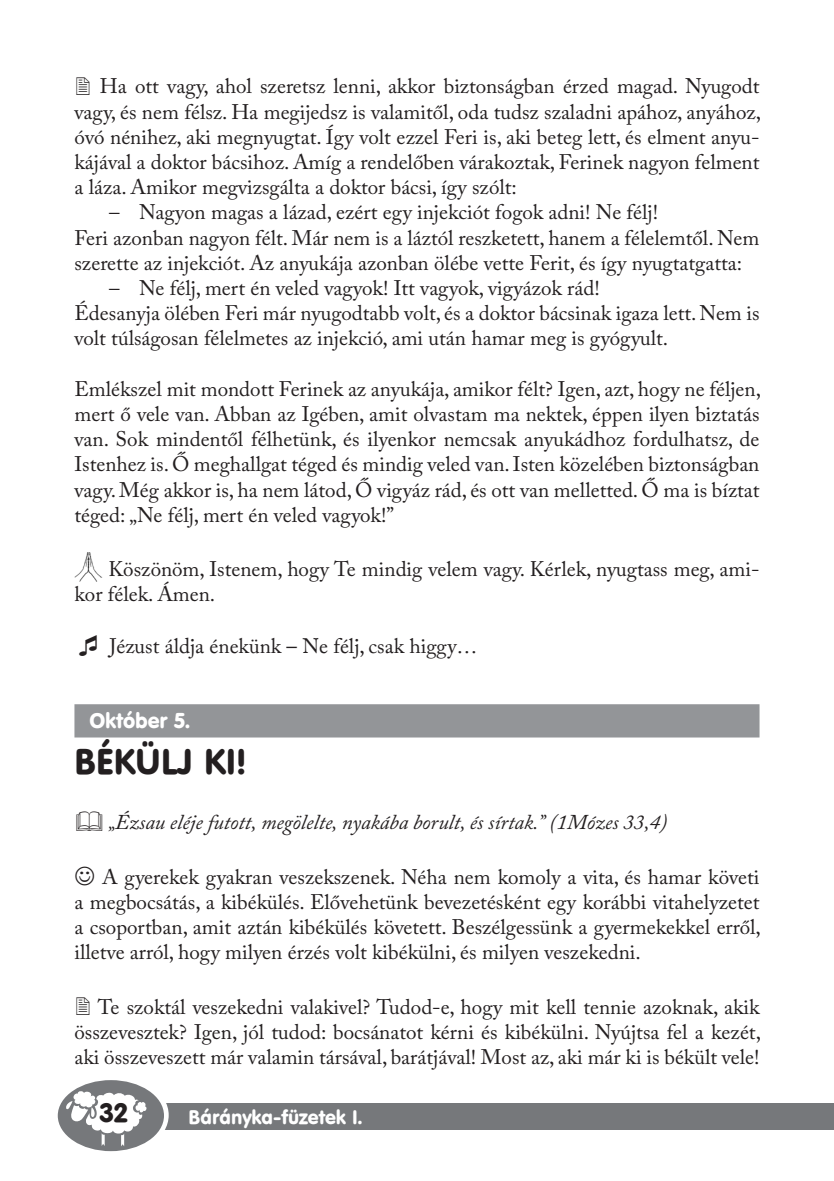
<style>
.page{position:relative;width:834px;height:1181px;background:#fff}
.page>*{position:absolute;margin:0;border:0;box-sizing:border-box;transform-origin:0 0}
.t1{font:35px "Hu Vagou Hu";color:#231f20}
.t2{font:26.6px "Hu Vagou Hu";color:#231f20}
.t3{font:21px/25.2px "Adobe Caslon Pro";color:#231f20;text-align:justify}
.t4{font:italic 21px "Adobe Caslon Pro";color:#231f20}
.t5{font:21px "Caslon Pro Regular Hu";color:#231f20}
.t6{font:21px "Hu Vagou Hu";color:#fff}
.t7{font:19.25px "Hu Vagou Hu";color:#fff}
</style>
<div class="page">
<div style="left:74px;top:1103px;width:759px;height:27px;background:#76787b"></div>
<div style="left:53px;top:1074px;width:116px;height:82px;background:#fff;border-radius:50%"></div>
<svg style="left:58px;top:1080px;width:106px;height:71px"></svg>
<div style="left:74px;top:704px;width:685px;height:33px;background:#939598"></div>
<img style="left:74px;top:552px;width:28px;height:30px">
<p class="t3" style="left:74px;top:73px;width:688px;text-indent:25px">Ha ott vagy, ahol szeretsz lenni, akkor biztonságban érzed magad. Nyugodt vagy, és nem félsz. Ha megijedsz is valamitől, oda tudsz szaladni apához, anyához, óvó nénihez, aki megnyugtat. Így volt ezzel Feri is, aki beteg lett, és elment anyu&shy;kájával a doktor bácsihoz. Amíg a rendelőben várakoztak, Ferinek nagyon felment a láza. Amikor megvizsgálta a doktor bácsi, így szólt:</p>
<p class="t3" style="left:74px;top:199px;width:686px;text-align:left;text-indent:35px">– N agyon magas a lázad, ezért egy injekciót fogok adni! Ne félj!<br>Feri azonban nagyon félt. Már nem is a láztól reszketett, hanem a félelemtől. Nem szerette az injekciót. Az anyukája azonban ölébe vette Ferit, és így nyugtatgatta:</p>
<p class="t3" style="left:74px;top:275px;width:686px;text-align:left;text-indent:35px">– N e félj, mert én veled vagyok! Itt vagyok, vigyázok rád!<br>Édesanyja ölében Feri már nyugodtabb volt, és a doktor bácsinak igaza lett. Nem is volt túlságosan félelmetes az injekció, ami után hamar meg is gyógyult.</p>
<p class="t3" style="left:74px;top:376px;width:688px">Emlékszel mit mondott Ferinek az anyukája, amikor félt? Igen, azt, hogy ne féljen, mert ő vele van. Abban az Igében, amit olvastam ma nektek, éppen ilyen biztatás van. Sok mindentől félhetünk, és ilyenkor nemcsak anyukádhoz fordulhatsz, de Istenhez is. Ő meghallgat téged és mindig veled van. Isten közelében biztonságban vagy. Még akkor is, ha nem látod, Ő vigyáz rád, és ott van melletted. Ő ma is bíztat téged: „Ne félj, mert én veled vagyok!”</p>
<p class="t3" style="left:74px;top:556px;width:686px;text-indent:34px">Köszönöm, Istenem, hogy Te mindig velem vagy. Kérlek, nyugtass meg, ami&shy;kor félek. Ámen.</p>
<p class="t5" style="left:109px;top:633px;width:369px">Jézust áldja énekünk – Ne félj, csak higgy…</p>
<p class="t6" style="left:89px;top:707px;width:102px">Október 5.</p>
<h1 class="t1" style="left:74px;top:739px;width:173px">Békülj ki !</h1>
<p class="t4" style="left:108px;top:809px;width:560px">„Ézsau eléje futott, megölelte, nyakába borult, és sírtak.” (1Mózes 33,4)</p>
<p class="t3" style="left:74px;top:863px;width:687px;text-indent:28px">A gyerekek gyakran veszekszenek. Néha nem komoly a vita, és hamar követi a megbocsátás, a kibékülés. Elővehetünk bevezetésként egy korábbi vitahelyzetet a csoportban, amit aztán kibékülés követett. Beszélgessünk a gyermekekkel erről, illetve arról, hogy milyen érzés volt kibékülni, és milyen veszekedni.</p>
<p class="t3" style="left:74px;top:994px;width:688px;text-indent:23px">Te szoktál veszekedni valakivel? Tudod-e, hogy mit kell tennie azoknak, akik összevesztek? Igen, jól tudod: bocsánatot kérni és kibékülni. Nyújtsa fel a kezét, aki összeveszett már valamin társával, barátjával! Most az, aki már ki is békült vele!</p>
<p class="t2" style="left:100px;top:1095px;width:30px">32</p>
<p class="t7" style="left:189px;top:1104px;width:175px">Bárányka-füzetek I.</p>
</div>
